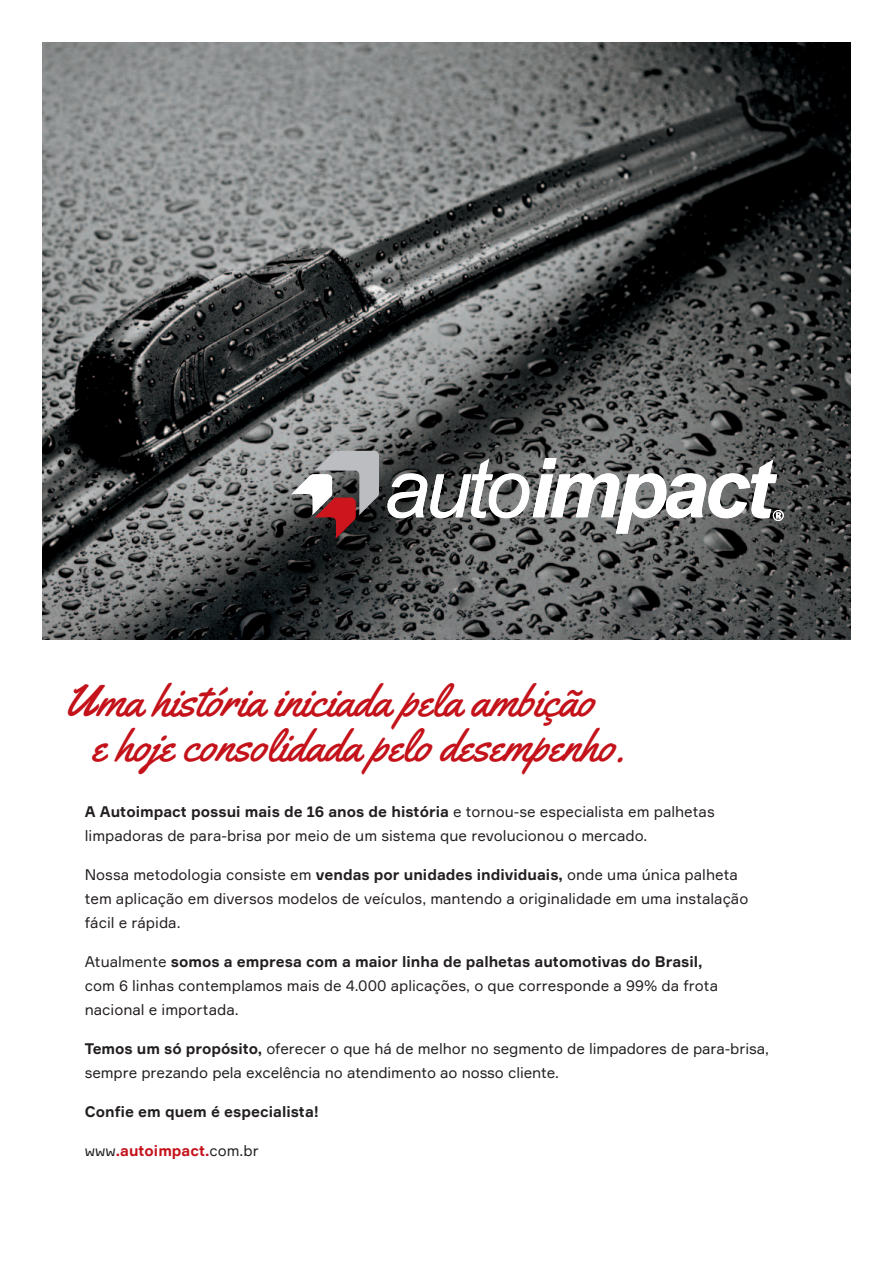
<style>
.page{position:relative;width:893px;height:1263px;background:#fff}
.page>*{position:absolute;margin:0;border:0;box-sizing:border-box;transform-origin:0 0}
.t1{font:45px/45px "Yellowtail";color:#c4121a}
.t2{font:15px/24px "Formular";color:#231f20}
.t3{font:700 15px "Formular";color:#231f20}
.t4{font:700 15px "Formular";color:#c4121a}
.s1{font-weight:700}
.s2{font-weight:400;color:#231f20}
</style>
<div class="page">
<img style="left:43px;top:43px;width:807px;height:596px">
<svg style="left:387px;top:458px;width:397px;height:76px"></svg>
<svg style="left:290px;top:451px;width:89px;height:88px;background:#816e70"></svg>
<h1 class="t1" style="left:92px;top:684px;width:535px;text-indent:-28px">Uma histÛria iniciada pela ambiÁ„o<br>e hoje consolidada pelo desempenho.</h1>
<p class="t2" style="left:85px;top:801px;width:631px"><span class="s1">A Autoimpact possui mais de 16 anos de histÛria</span> e tornou-se especialista em palhetas limpadoras de para-brisa por meio de um sistema que revolucionou o mercado.</p>
<p class="t2" style="left:85px;top:864px;width:665px">Nossa metodologia consiste em <span class="s1">vendas por unidades individuais,</span> onde uma ˙nica palheta tem aplicaÁ„o em diversos modelos de veÌculos, mantendo a originalidade em uma instalaÁ„o f·cil e r·pida.</p>
<p class="t2" style="left:85px;top:951px;width:635px">Atualmente <span class="s1">somos a empresa com a maior linha de palhetas automotivas do Brasil, </span>com 6 linhas contemplamos mais de 4.000 aplicaÁıes, o que corresponde a 99% da frota nacional e importada.</p>
<p class="t2" style="left:85px;top:1038px;width:686px"><span class="s1">Temos um sÛ propÛsito,</span> oferecer o que h· de melhor no segmento de limpadores de para-brisa, sempre prezando pela excelÍncia no atendimento ao nosso cliente.</p>
<p class="t3" style="left:85px;top:1103px;width:236px">Confie em quem é especialista!</p>
<p class="t4" style="left:85px;top:1143px;width:175px"><span class="s2">www</span>.autoimpact.<span class="s2">com.br</span></p>
</div>
